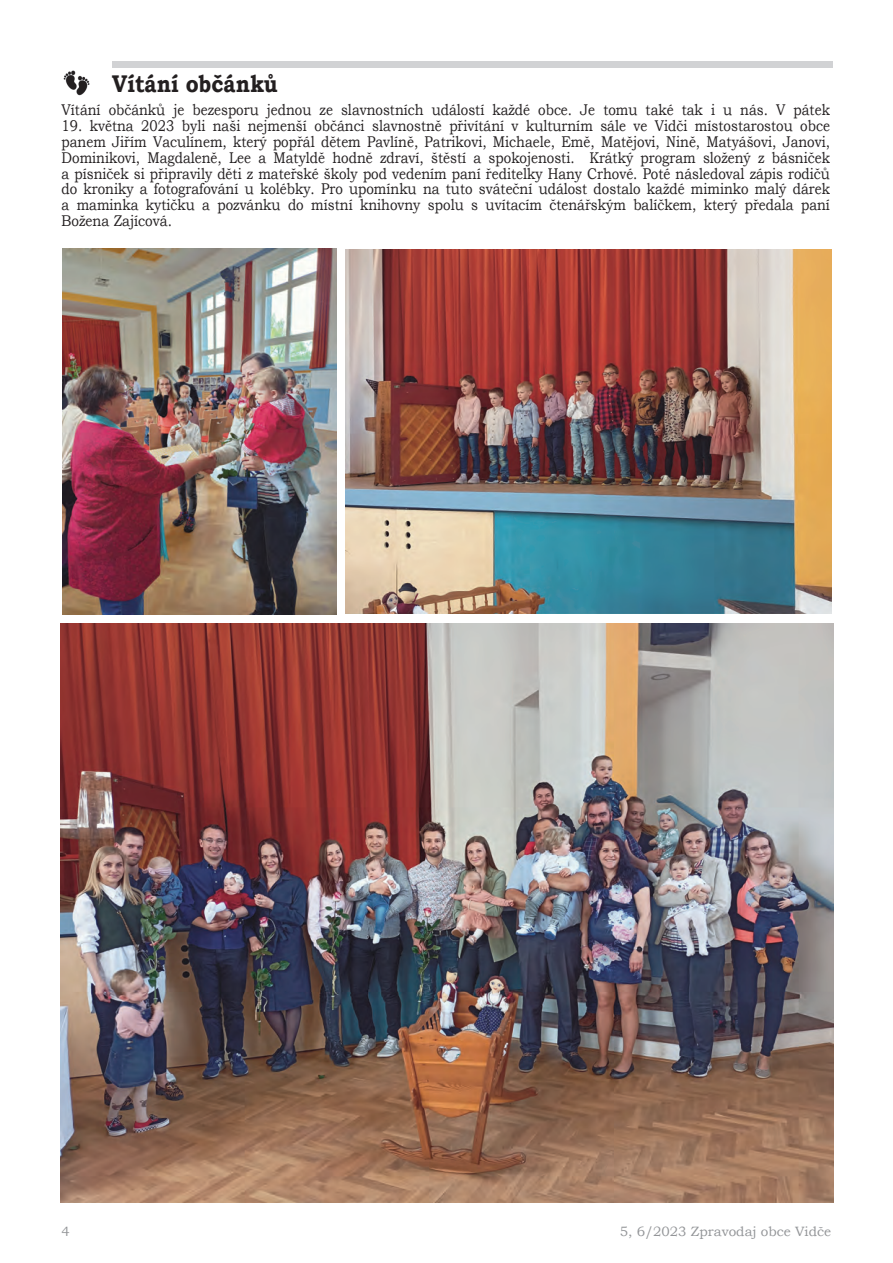
<style>
.page{position:relative;width:893px;height:1263px;background:#fff}
.page>*{position:absolute;margin:0;border:0;box-sizing:border-box;transform-origin:0 0}
.t1{font:700 24.15px "Bookman Old Style";color:#231f20;scale:.87 1}
.t2{font:15.45px/15.9px "Bookman Old Style";color:#231f20;text-align:justify;scale:.86 1}
.t3{font:13.5px "Bookman Old Style";color:#939598}
</style>
<div class="page">
<img style="left:63px;top:70px;width:27px;height:26px">
<div style="left:112px;top:62px;width:721px;height:6px;background:#d1d2d4"></div>
<img style="left:61px;top:624px;width:772px;height:579px">
<img style="left:346px;top:249px;width:486px;height:364px">
<img style="left:62px;top:248px;width:275px;height:366px">
<h1 class="t1" style="left:112px;top:67px;width:192px">Vítání občánků</h1>
<p class="t2" style="left:62px;top:102px;width:895px">Vítání občánků je bezesporu jednou ze slavnostních událostí každé obce. Je tomu také tak i u nás. V pátek</p>
<p class="t2" style="left:62px;top:118px;width:895px">19. května 2023 byli naši nejmenší občánci slavnostně přivítání v kulturním sále ve Vidči místostarostou obce panem Jiřím Vaculínem, který popřál dětem Pavlíně, Patrikovi, Michaele, Emě, Matějovi, Nině, Matyášovi, Janovi, Dominikovi, Magdaleně, Lee a Matyldě hodně zdraví, štěstí a spokojenosti. Krátký program složený z básniček a písniček si připravily děti z mateřské školy pod vedením paní ředitelky Hany Crhové. Poté následoval zápis rodičů do kroniky a fotografování u kolébky. Pro upomínku na tuto sváteční událost dostalo každé miminko malý dárek a maminka kytičku a pozvánku do místní knihovny spolu s uvítacím čtenářským balíčkem, který předala paní Božena Zajícová.</p>
<p class="t3" style="left:61px;top:1223px;width:10px">4</p>
<p class="t3" style="left:620px;top:1222px;width:213px">5, 6/2023 Zpravodaj obce Vidče</p>
</div>
